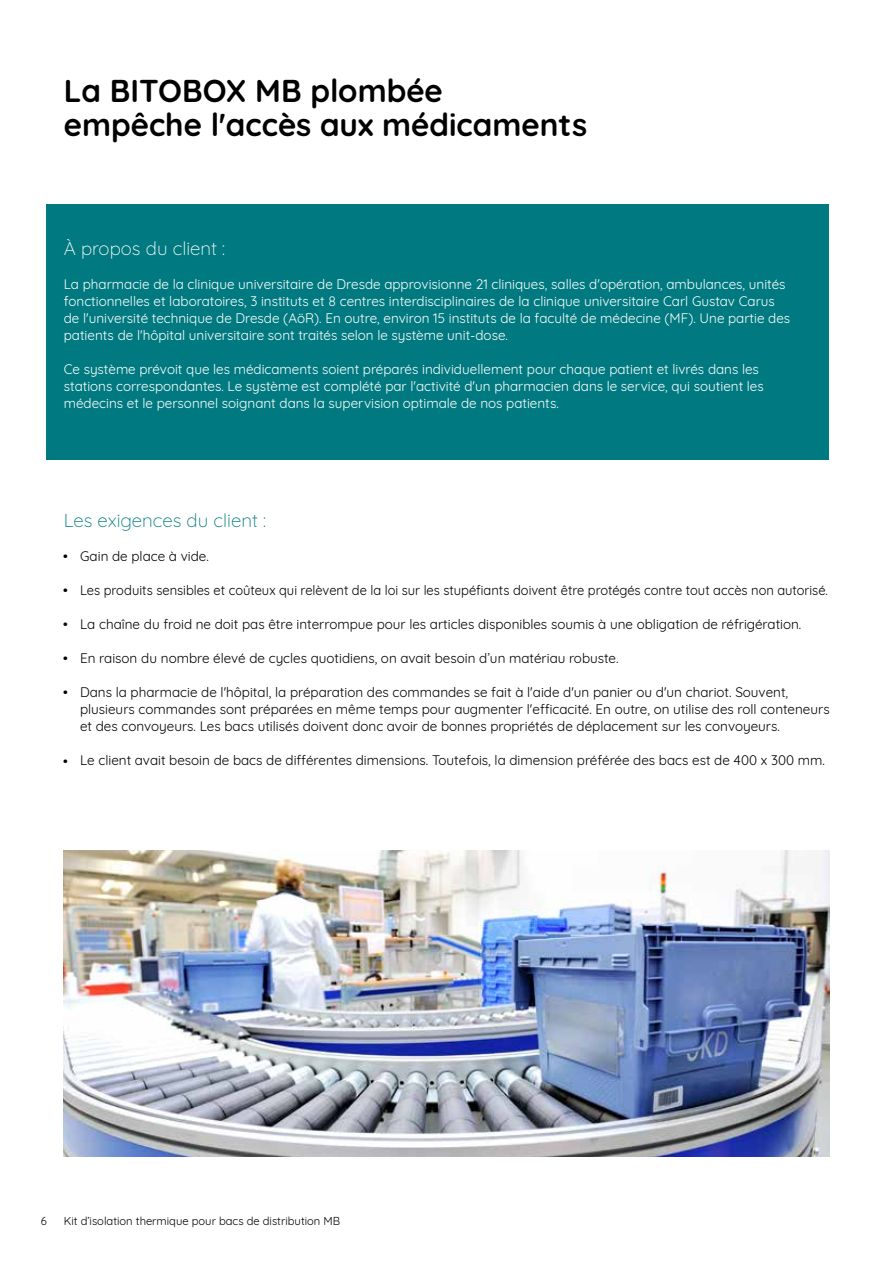
<style>
.page{position:relative;width:893px;height:1263px;background:#fff}
.page>*{position:absolute;margin:0;border:0;box-sizing:border-box;transform-origin:0 0}
.t1{font:700 31.5px/34px "Quicksand";color:#000}
.t2{font:300 18.75px "Quicksand";color:#007a80}
.t3{font:300 18.75px "Quicksand";color:#fff}
.t4{font:13.5px/17px "Quicksand";color:#fff}
.t5{font:13.5px/17px "Quicksand";color:#000}
.t6{font:13.5px "Quicksand";color:#000;scale:.96 1}
.t7{font:500 13.5px "Quicksand";color:#000}
.t8{font:11.25px "Quicksand";color:#000}
</style>
<div class="page">
<img style="left:64px;top:850px;width:765px;height:307px">
<div style="left:47px;top:204px;width:782px;height:255px;background:#007a80"></div>
<hr style="left:892px;top:340px;width:1px;height:817px;background:#c6c6c6">
<h1 class="t1" style="left:64px;top:71px;width:525px">La BITOBOX MB plombée empêche l'accès aux médicaments</h1>
<h2 class="t3" style="left:64px;top:234px;width:163px">À propos du client :</h2>
<p class="t4" style="left:64px;top:274px;width:728px">La pharmacie de la clinique universitaire de Dresde approvisionne 21 cliniques, salles d'opération, ambulances, unités fonctionnelles et laboratoires, 3 instituts et 8 centres interdisciplinaires de la clinique universitaire Carl Gustav Carus de l'université technique de Dresde (AöR). En outre, environ 15 instituts de la faculté de médecine (MF). Une partie des patients de l'hôpital universitaire sont traités selon le système unit-dose.</p>
<p class="t4" style="left:64px;top:360px;width:701px">Ce système prévoit que les médicaments soient préparés individuellement pour chaque patient et livrés dans les stations correspondantes. Le système est complété par l'activité d'un pharmacien dans le service, qui soutient les médecins et le personnel soignant dans la supervision optimale de nos patients.</p>
<h2 class="t2" style="left:64px;top:506px;width:204px">Les exigences du client :</h2>
<p class="t5" style="left:80px;top:547px;width:130px">Gain de place à vide.</p>
<p class="t6" style="left:80px;top:580px;width:780px">Les produits sensibles et coûteux qui relèvent de la loi sur les stupéfiants doivent être protégés contre tout accès non autorisé.</p>
<p class="t5" style="left:80px;top:615px;width:723px">La chaîne du froid ne doit pas être interrompue pour les articles disponibles soumis à une obligation de réfrigération.</p>
<p class="t5" style="left:80px;top:649px;width:540px">En raison du nombre élevé de cycles quotidiens, on avait besoin d’un matériau robuste.</p>
<p class="t5" style="left:80px;top:683px;width:751px">Dans la pharmacie de l'hôpital, la préparation des commandes se fait à l'aide d'un panier ou d'un chariot. Souvent, plusieurs commandes sont préparées en même temps pour augmenter l'efficacité. En outre, on utilise des roll conteneurs et des convoyeurs. Les bacs utilisés doivent donc avoir de bonnes propriétés de déplacement sur les convoyeurs.</p>
<p class="t5" style="left:80px;top:751px;width:746px">Le client avait besoin de bacs de différentes dimensions. Toutefois, la dimension préférée des bacs est de 400 x 300 mm.</p>
<p class="t7" style="left:63px;top:546px;width:6px">•</p>
<p class="t7" style="left:63px;top:580px;width:6px">•</p>
<p class="t7" style="left:63px;top:614px;width:6px">•</p>
<p class="t7" style="left:63px;top:648px;width:6px">•</p>
<p class="t7" style="left:63px;top:682px;width:6px">•</p>
<p class="t7" style="left:63px;top:750px;width:6px">•</p>
<p class="t8" style="left:41px;top:1212px;width:8px">6</p>
<p class="t8" style="left:64px;top:1212px;width:278px">Kit d’isolation thermique pour bacs de distribution MB</p>
</div>
